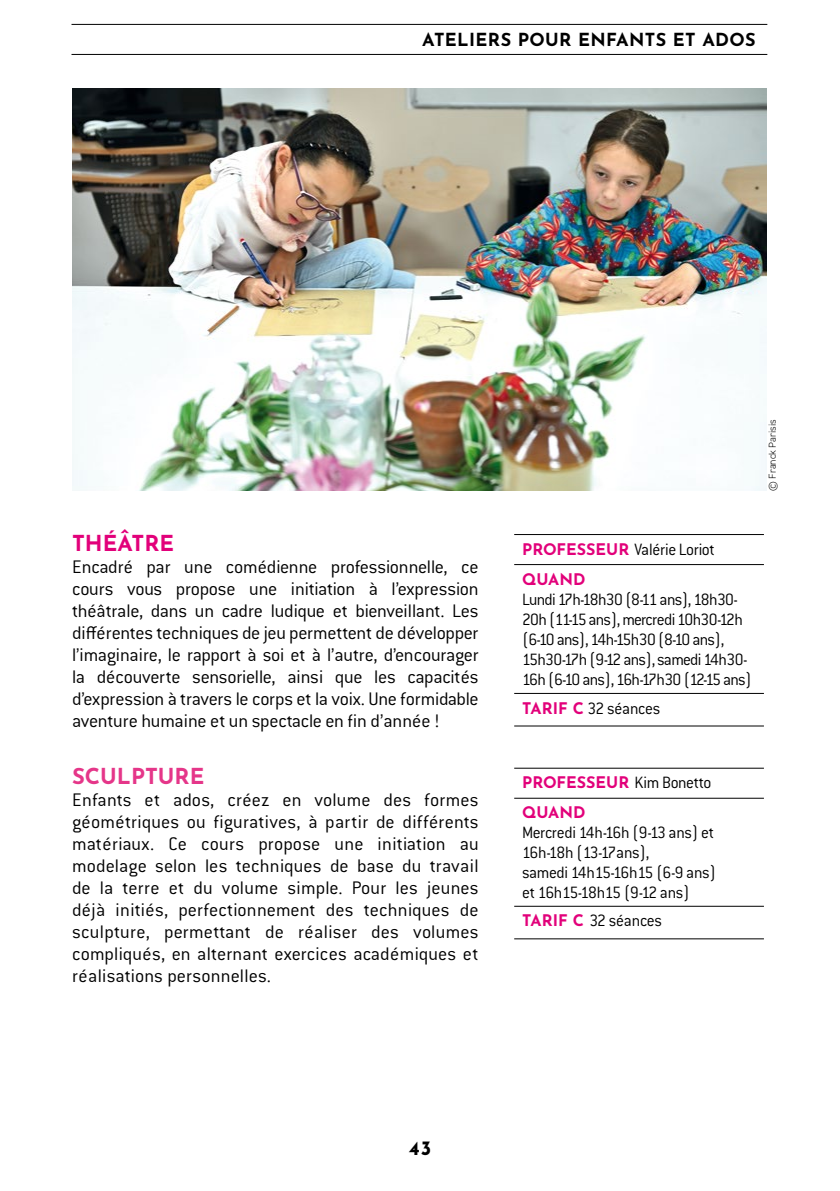
<style>
.page{position:relative;width:840px;height:1191px;background:#fff}
.page>*{position:absolute;margin:0;border:0;box-sizing:border-box;transform-origin:0 0}
.t1{font:700 22px "Josefin Sans";color:#e53689}
.t2{font:700 22px "Josefin Sans";color:#e2007a}
.t3{font:300 20px/22px "Conduit ITC Std";color:#000;text-align:justify}
.t4{font:700 20px "Josefin Sans";color:#000}
.t5{font:300 18px/20px "Conduit ITC Std";letter-spacing:-.03em;color:#000;scale:.96 1}
.t6{font:300 18px "Conduit ITC Std";letter-spacing:-.01em;color:#000;scale:.96 1}
.t7{font:700 18px "Josefin Sans";letter-spacing:.02em;color:#000}
.t8{font:700 16px/30px "Josefin Sans";color:#e2007a}
.t9{font:300 10px "DIN2014";color:#000}
.s1{font-family:"Josefin Sans";font-weight:700;font-size:16px;color:#e2007a}
.s2{font-family:"Conduit ITC Std";font-weight:300;font-size:18px;color:#000}
</style>
<div class="page">
<hr style="left:514px;top:534px;width:249px;height:1px;background:#000">
<hr style="left:514px;top:564px;width:249px;height:1px;background:#000">
<hr style="left:514px;top:693px;width:249px;height:1px;background:#000">
<hr style="left:514px;top:725px;width:249px;height:1px;background:#000">
<hr style="left:514px;top:768px;width:249px;height:1px;background:#000">
<hr style="left:514px;top:798px;width:249px;height:1px;background:#000">
<hr style="left:514px;top:906px;width:249px;height:1px;background:#000">
<hr style="left:514px;top:938px;width:249px;height:1px;background:#000">
<img style="left:72px;top:88px;width:694px;height:403px">
<hr style="left:71px;top:24px;width:695px;height:1px;background:#000">
<hr style="left:71px;top:54px;width:695px;height:1px;background:#000">
<p class="t7" style="left:422px;top:24px;width:335px">ATELIERS POUR ENFANTS ET ADOS</p>
<p class="t2" style="left:72px;top:523px;width:103px">THÉÂTRE</p>
<p class="t3" style="left:72px;top:555px;width:408px">Encadré par une comédienne professionnelle, ce cours vous propose une initiation à l’expression théâtrale, dans un cadre ludique et bienveillant. Les différentes techniques de jeu permettent de développer l’imaginaire, le rapport à soi et à l’autre, d’encourager la découverte sensorielle, ainsi que les capacités d’expression à travers le corps et la voix. Une formidable aventure humaine et un spectacle en fin d’année !</p>
<p class="t1" style="left:72px;top:757px;width:134px">SCULPTURE</p>
<p class="t3" style="left:72px;top:788px;width:408px">Enfants et ados, créez en volume des formes géométriques ou figuratives, à partir de différents matériaux. Ce cours propose une initiation au modelage selon les techniques de base du travail de la terre et du volume simple. Pour les jeunes déjà initiés, perfectionnement des techniques de sculpture, permettant de réaliser des volumes compliqués, en alternant exercices académiques et réalisations personnelles.</p>
<p class="t9" style="left:765px;top:491px;width:73px;rotate:-90deg">© Franck Parisis</p>
<p class="t5" style="left:522px;top:538px;width:202px"><span class="s1">PROFESSEUR</span> Valérie Loriot</p>
<p class="t8" style="left:522px;top:562px;width:65px">QUAND</p>
<p class="t5" style="left:522px;top:589px;width:241px">Lundi 17h-18h30 (8-11 ans), 18h30- 20h (11-15 ans), mercredi 10h30-12h (6-10 ans), 14h-15h30 (8-10 ans), 15h30-17h (9-12 ans), samedi 14h30- 16h (6-10 ans), 16h-17h30 (12-15 ans)</p>
<p class="t6" style="left:522px;top:697px;width:145px"><span class="s1">TARIF C</span> 32 séances</p>
<p class="t8" style="left:522px;top:765px;width:190px">PROFESSEUR <span class="s2">Kim Bonetto<br></span>QUAND</p>
<p class="t5" style="left:522px;top:822px;width:203px">Mercredi 14h-16h (9-13 ans) et<br>16h-18h (13-17ans),<br>samedi 14h15-16h15 (6-9 ans) et 16h15-18h15 (9-12 ans)</p>
<p class="t6" style="left:522px;top:909px;width:147px"><span class="s1">TARIF C</span> 32 séances</p>
<p class="t4" style="left:408px;top:1130px;width:24px">43</p>
</div>
